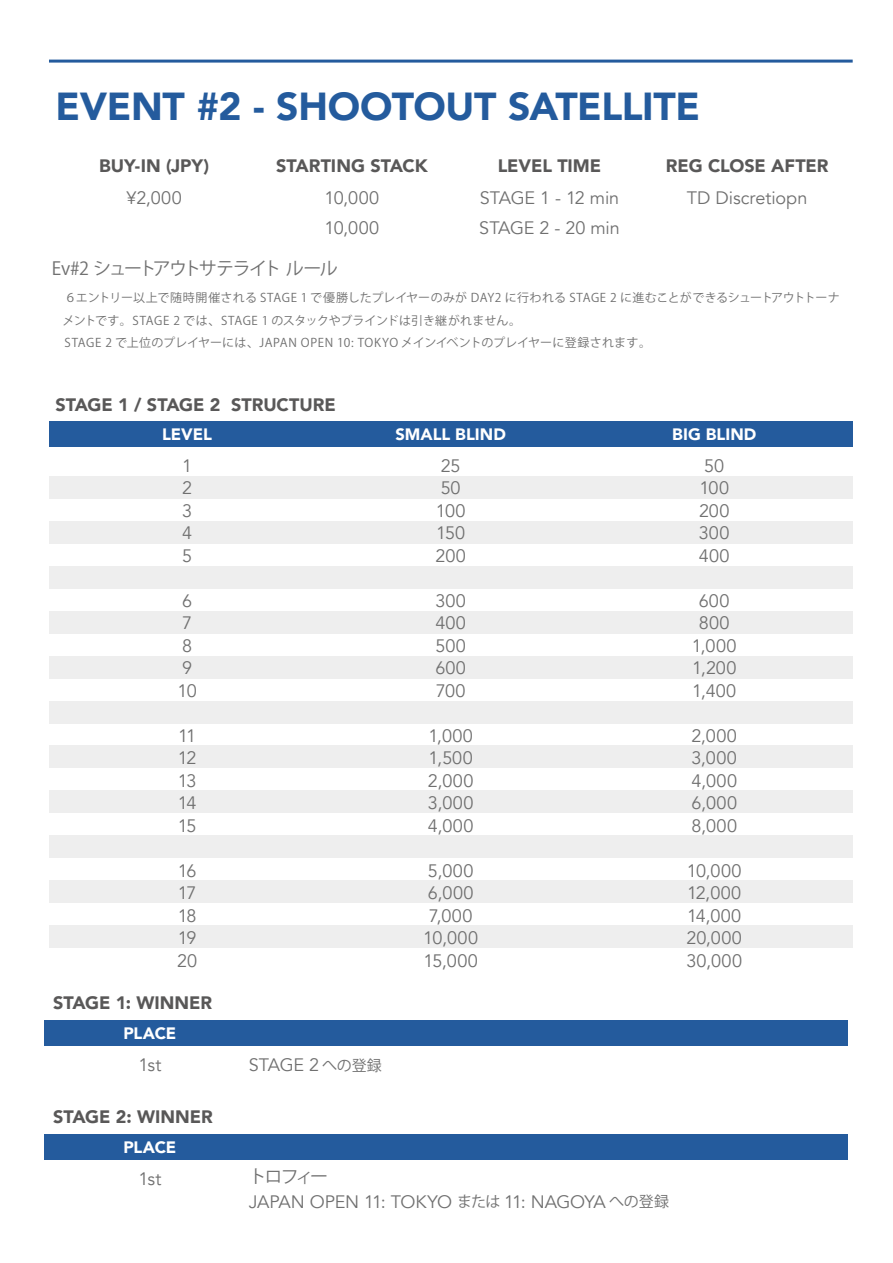
<style>
.page{position:relative;width:893px;height:1263px;background:#fff}
.page>*{position:absolute;margin:0;border:0;box-sizing:border-box;transform-origin:0 0}
.t1{font:900 39px "Avenir";letter-spacing:-.01em;color:#245b9d}
.t2{font:18px/22.5px "Avenir";letter-spacing:.005em;color:#707070;text-align:justify}
.t3{font:900 18px "Avenir";color:#595858}
.t4{font:18px/22.5px "Avenir";letter-spacing:.025em;color:#707070;text-align:center}
.t5{font:18px "Avenir";letter-spacing:-.02em;color:#707070}
.t6{font:18px "Koz Go Pr 6 N";letter-spacing:-.125em;color:#707070}
.t7{font:900 16.5px "Avenir";color:#fff}
.t8{font:12px "Koz Go Pr 6 N";letter-spacing:.005em;color:#707070}
.s1{font-family:"Koz Go Pr 6 N";font-size:15px}
</style>
<div class="page">
<div style="left:45px;top:1134px;width:803px;height:25px;background:#245b9d"></div>
<div style="left:45px;top:1020px;width:803px;height:25px;background:#245b9d"></div>
<div style="left:49px;top:421px;width:804px;height:25px;background:#245b9d"></div>
<div style="left:49px;top:476px;width:803px;height:23px;background:#eee"></div>
<div style="left:49px;top:521px;width:803px;height:23px;background:#eee"></div>
<div style="left:49px;top:566px;width:803px;height:22px;background:#eee"></div>
<div style="left:49px;top:611px;width:803px;height:22px;background:#eee"></div>
<div style="left:49px;top:656px;width:803px;height:22px;background:#eee"></div>
<div style="left:49px;top:701px;width:803px;height:22px;background:#eee"></div>
<div style="left:49px;top:746px;width:803px;height:22px;background:#eee"></div>
<div style="left:49px;top:791px;width:803px;height:22px;background:#eee"></div>
<div style="left:49px;top:835px;width:803px;height:23px;background:#eee"></div>
<div style="left:49px;top:880px;width:803px;height:23px;background:#eee"></div>
<div style="left:49px;top:925px;width:803px;height:23px;background:#eee"></div>
<hr style="left:49px;top:60px;width:804px;height:3px;background:#245b9d">
<h1 class="t1" style="left:55px;top:73px;width:646px">EVENT #2 - SHOOTOUT SATELLITE</h1>
<p class="t3" style="left:99px;top:151px;width:112px">BUY-IN (JPY)</p>
<p class="t2" style="left:127px;top:187px;width:57px">¥2,000</p>
<p class="t3" style="left:276px;top:151px;width:153px">STARTING STACK</p>
<p class="t4" style="left:324px;top:183px;width:56px;line-height:30px;text-align:left">10,000<br>10,000</p>
<p class="t3" style="left:666px;top:151px;width:164px">REG CLOSE AFTER</p>
<p class="t2" style="left:687px;top:187px;width:122px">TD Discretiopn</p>
<p class="t3" style="left:498px;top:151px;width:105px">LEVEL TIME</p>
<p class="t2" style="left:479px;top:183px;width:142px;line-height:30px">STAGE 1 - 12 min<br>STAGE 2 - 20 min</p>
<p class="t6" style="left:52px;top:258px;width:287px">Ev#2 シュートアウトサテライト ルール</p>
<p class="t8" style="left:52px;top:291px;width:789px">　６エントリー以上で随時開催される STAGE 1 で優勝したプレイヤーのみが DAY2 に行われる STAGE 2 に進むことができるシュートアウトトーナ</p>
<p class="t8" style="left:62px;top:314px;width:460px">メントです。STAGE 2 では、STAGE 1 のスタックやブラインドは引き継がれません。</p>
<p class="t8" style="left:52px;top:336px;width:601px">　STAGE 2 で上位のプレイヤーには、JAPAN OPEN 10: TOKYO メインイベントのプレイヤーに登録されます。</p>
<p class="t3" style="left:55px;top:389px;width:282px">STAGE 1 / STAGE 2 STRUCTURE</p>
<p class="t7" style="left:162px;top:420px;width:51px">LEVEL</p>
<p class="t7" style="left:395px;top:420px;width:112px">SMALL BLIND</p>
<p class="t7" style="left:672px;top:420px;width:86px">BIG BLIND</p>
<p class="t2" style="left:182px;top:455px;width:12px">1<br>2<br>3<br>4<br>5</p>
<p class="t2" style="left:178px;top:590px;width:21px;text-align:left">6<br>7<br>8<br>9<br>10</p>
<p class="t2" style="left:178px;top:725px;width:20px">11<br>12<br>13<br>14<br>15</p>
<p class="t2" style="left:177px;top:860px;width:21px">16<br>17<br>18<br>19<br>20</p>
<p class="t2" style="left:435px;top:455px;width:32px;text-align:left">25<br>50<br>100<br>150<br>200</p>
<p class="t2" style="left:435px;top:590px;width:32px">300<br>400<br>500<br>600<br>700</p>
<p class="t2" style="left:428px;top:725px;width:47px">1,000<br>1,500<br>2,000<br>3,000<br>4,000</p>
<p class="t4" style="left:423px;top:860px;width:56px">5,000<br>6,000<br>7,000<br>10,000<br>15,000</p>
<p class="t2" style="left:699px;top:455px;width:32px;text-align:left">50<br>100<br>200<br>300<br>400</p>
<p class="t4" style="left:692px;top:590px;width:46px">600<br>800<br>1,000<br>1,200<br>1,400</p>
<p class="t2" style="left:691px;top:725px;width:47px">2,000<br>3,000<br>4,000<br>6,000<br>8,000</p>
<p class="t2" style="left:686px;top:860px;width:57px">10,000<br>12,000<br>14,000<br>20,000<br>30,000</p>
<p class="t3" style="left:53px;top:988px;width:161px">STAGE 1: WINNER</p>
<p class="t7" style="left:123px;top:1019px;width:54px">PLACE</p>
<p class="t2" style="left:138px;top:1054px;width:24px">1st</p>
<p class="t2" style="left:249px;top:1054px;width:135px">STAGE 2 <span class="s1">への登録</span></p>
<p class="t3" style="left:53px;top:1101px;width:161px">STAGE 2: WINNER</p>
<p class="t7" style="left:123px;top:1133px;width:54px">PLACE</p>
<p class="t2" style="left:138px;top:1167px;width:24px">1st</p>
<p class="t6" style="left:249px;top:1166px;width:81px">トロフィー</p>
<p class="t5" style="left:249px;top:1191px;width:422px">JAPAN OPEN 11: TOKYO <span class="s1">または</span> 11: NAGOYA <span class="s1">への登録</span></p>
</div>
